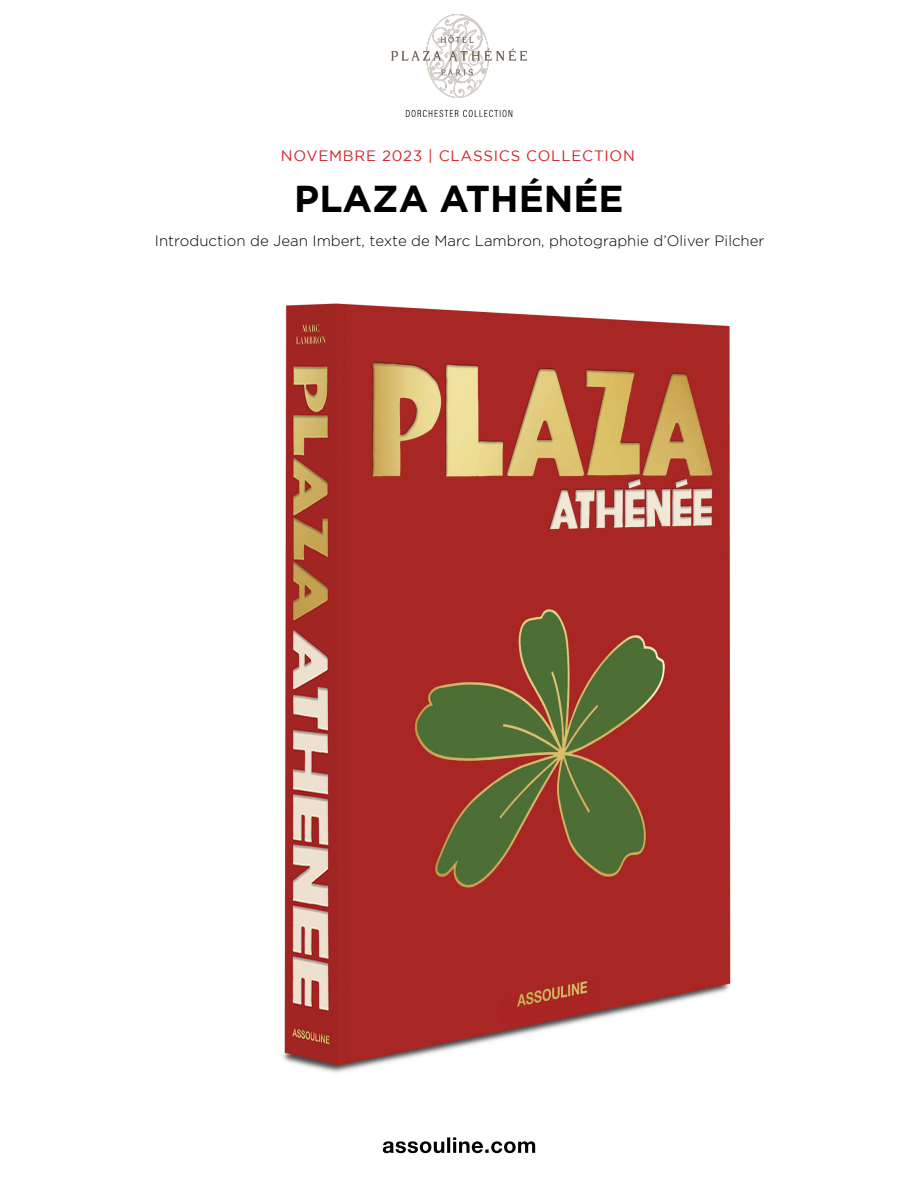
<style>
.page{position:relative;width:918px;height:1188px;background:#fff}
.page>*{position:absolute;margin:0;border:0;box-sizing:border-box;transform-origin:0 0}
.t1{font:700 37.5px "Gotham";color:#000}
.t2{font:300 15px "Gotham";color:#000}
.t3{font:15px "Gotham";letter-spacing:.05em;color:#d2232a}
</style>
<div class="page">
<svg style="left:383px;top:1137px;width:152px;height:16px"></svg>
<img style="left:391px;top:15px;width:136px;height:101px">
<img style="left:283px;top:303px;width:448px;height:770px">
<p class="t3" style="left:281px;top:146px;width:356px">NOVEMBRE 2023 | CLASSICS COLLECTION</p>
<h1 class="t1" style="left:294px;top:174px;width:331px">PLAZA ATHÉNÉE</h1>
<p class="t2" style="left:155px;top:233px;width:611px">Introduction de Jean Imbert, texte de Marc Lambron, photographie d’Oliver Pilcher</p>
</div>
